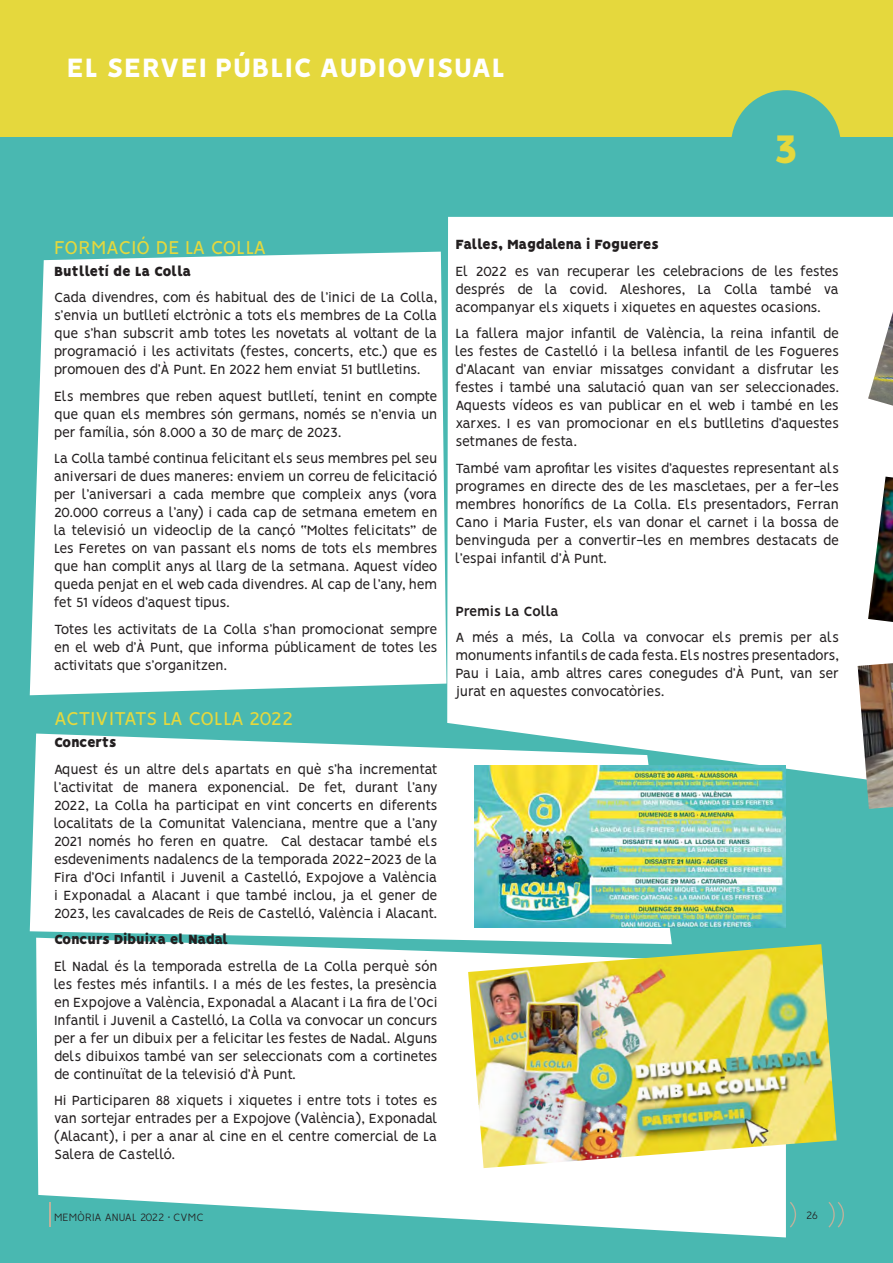
<style>
.page{position:relative;width:893px;height:1263px;background:#49b8b1}
.page>*{position:absolute;margin:0;border:0;box-sizing:border-box;transform-origin:0 0}
.t1{font:800 45px "Vision";color:#e5d83d}
.TITOL_APARTAT-_SEGON{font:800 30px "Vision";color:#fff}
.TITOL_SUBAPARTAT{font:21px "Vision";letter-spacing:-.015em;color:#e5d83d}
.nom-programa{font:15px/18px "Vision";letter-spacing:-.03em;color:#231f20;text-align:justify}
.nom-programa-2{font:900 15px "Vision";letter-spacing:-.03em;color:#231f20}
.nom-programa-3{font:700 15px "Vision";letter-spacing:-.03em;color:#231f20}
.t2{font:300 12px "Vision";color:#231f20}
</style>
<div class="page">
<div style="left:30px;top:252px;width:416px;height:443px;background:#fff"></div>
<div style="left:30px;top:733px;width:641px;height:205px;background:#fff"></div>
<svg style="left:36px;top:938px;width:750px;height:299px;background:#e7f5f4"></svg>
<div style="left:447px;top:217px;width:446px;height:566px;background:#fff"></div>
<div style="left:0;top:0;width:893px;height:137px;background:#e5d83d"></div>
<div style="left:731px;top:90px;width:110px;height:110px;background:#49b8b1;border-radius:50%"></div>
<svg style="left:49px;top:1202px;width:1px;height:25px"></svg>
<svg style="left:828px;top:1202px;width:16px;height:25px"></svg>
<svg style="left:790px;top:1202px;width:6px;height:25px"></svg>
<img style="left:868px;top:312px;width:25px;height:94px">
<img style="left:868px;top:477px;width:25px;height:145px">
<img style="left:858px;top:663px;width:35px;height:146px">
<img style="left:468px;top:944px;width:369px;height:224px">
<img style="left:475px;top:766px;width:311px;height:161px">
<p class="TITOL_APARTAT-_SEGON" style="left:67px;top:50px;width:441px">EL SERVEI PÚBLIC AUDIOVISUAL</p>
<p class="t1" style="left:774px;top:122px;width:26px">3</p>
<p class="TITOL_SUBAPARTAT" style="left:54px;top:235px;width:214px">FORMACIÓ DE LA COLLA</p>
<p class="nom-programa-2" style="left:54px;top:262px;width:139px">Butlletí de La Colla</p>
<p class="nom-programa" style="left:54px;top:290px;width:385px">Cada divendres, com és habitual des de l’inici de La Colla, s’envia un butlletí elctrònic a tots els membres de La Colla que s’han subscrit amb totes les novetats al voltant de la programació i les activitats (festes, concerts, etc.) que es promouen des d’À Punt. En 2022 hem enviat 51 butlletins.</p>
<p class="nom-programa" style="left:54px;top:389px;width:385px">Els membres que reben aquest butlletí, tenint en compte que quan els membres són germans, només se n’envia un per família, són 8.000 a 30 de març de 2023.</p>
<p class="nom-programa" style="left:54px;top:451px;width:385px">La Colla també continua felicitant els seus membres pel seu aniversari de dues maneres: enviem un correu de felicitació per l’aniversari a cada membre que compleix anys (vora 20.000 correus a l’any) i cada cap de setmana emetem en la televisió un videoclip de la cançó “Moltes felicitats” de Les Feretes on van passant els noms de tots els membres que han complit anys al llarg de la setmana. Aquest vídeo queda penjat en el web cada divendres. Al cap de l’any, hem fet 51 vídeos d’aquest tipus.</p>
<p class="nom-programa" style="left:54px;top:622px;width:385px">Totes les activitats de La Colla s’han promocionat sempre en el web d’À Punt, que informa públicament de totes les activitats que s’organitzen.</p>
<p class="TITOL_SUBAPARTAT" style="left:54px;top:706px;width:241px">ACTIVITATS LA COLLA 2022</p>
<p class="nom-programa-2" style="left:54px;top:733px;width:64px">Concerts</p>
<p class="nom-programa" style="left:54px;top:761px;width:385px">Aquest és un altre dels apartats en què s’ha incrementat l’activitat de manera exponencial. De fet, durant l’any 2022, La Colla ha participat en vint concerts en diferents localitats de la Comunitat Valenciana, mentre que a l’any 2021 només ho feren en quatre. Cal destacar també els esdeveniments nadalencs de la temporada 2022-2023 de la Fira d’Oci Infantil i Juvenil a Castelló, Expojove a València i Exponadal a Alacant i que també inclou, ja el gener de 2023, les cavalcades de Reis de Castelló, València i Alacant.</p>
<p class="nom-programa-2" style="left:54px;top:930px;width:176px">Concurs Dibuixa el Nadal</p>
<p class="nom-programa" style="left:54px;top:958px;width:385px">El Nadal és la temporada estrella de La Colla perquè són les festes més infantils. I a més de les festes, la presència en Expojove a València, Exponadal a Alacant i La fira de l’Oci Infantil i Juvenil a Castelló, La Colla va convocar un concurs per a fer un dibuix per a felicitar les festes de Nadal. Alguns dels dibuixos també van ser seleccionats com a cortinetes de continuïtat de la televisió d’À Punt.</p>
<p class="nom-programa" style="left:54px;top:1093px;width:385px">Hi Participaren 88 xiquets i xiquetes i entre tots i totes es van sortejar entrades per a Expojove (València), Exponadal (Alacant), i per a anar al cine en el centre comercial de La Salera de Castelló.</p>
<p class="nom-programa-2" style="left:455px;top:235px;width:205px">Falles, Magdalena i Fogueres</p>
<p class="nom-programa" style="left:455px;top:264px;width:385px">El 2022 es van recuperar les celebracions de les festes després de la covid. Aleshores, La Colla també va acompanyar els xiquets i xiquetes en aquestes ocasions.</p>
<p class="nom-programa" style="left:455px;top:326px;width:385px">La fallera major infantil de València, la reina infantil de les festes de Castelló i la bellesa infantil de les Fogueres d’Alacant van enviar missatges convidant a disfrutar les festes i també una salutació quan van ser seleccionades.<br>Aquests vídeos es van publicar en el web i també en les xarxes. I es van promocionar en els butlletins d’aquestes setmanes de festa.</p>
<p class="nom-programa" style="left:455px;top:461px;width:385px">També vam aprofitar les visites d’aquestes representant als programes en directe des de les mascletaes, per a fer-les membres honorífics de La Colla. Els presentadors, Ferran Cano i Maria Fuster, els van donar el carnet i la bossa de benvinguda per a convertir-les en membres destacats de l’espai infantil d’À Punt.</p>
<p class="nom-programa-3" style="left:455px;top:602px;width:105px">Premis La Colla</p>
<p class="nom-programa" style="left:455px;top:630px;width:385px">A més a més, La Colla va convocar els premis per als monuments infantils de cada festa. Els nostres presentadors, Pau i Laia, amb altres cares conegudes d’À Punt, van ser jurat en aquestes convocatòries.</p>
<p class="t2" style="left:54px;top:1210px;width:151px">MEMÒRIA ANUAL 2022 · CVMC</p>
<p class="t2" style="left:806px;top:1208px;width:14px">26</p>
</div>
